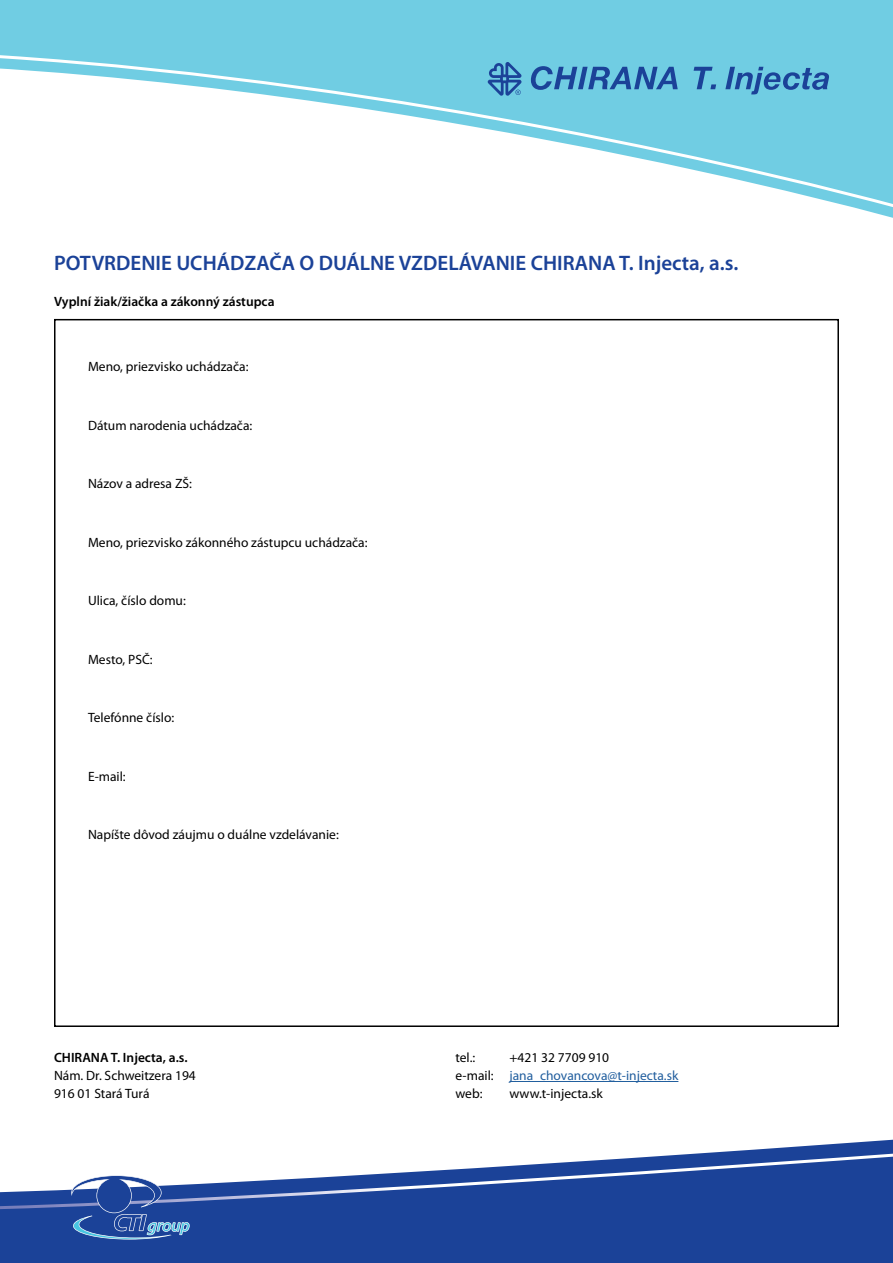
<style>
.page{position:relative;width:893px;height:1263px;background:#fff}
.page>*{position:absolute;margin:0;border:0;box-sizing:border-box;transform-origin:0 0}
.t1{font:600 21px "Myriad Pro";color:#1b4298}
.t2{font:13.5px/18px "Myriad Pro";color:#000}
.t3{font:600 13.5px "Myriad Pro";color:#000}
.t4{font:13.5px/18px "Myriad Pro";color:#215e9e}
.s1{color:#000}
</style>
<div class="page">
<svg style="left:0;top:0;width:893px;height:218px;fill:#70cde3"></svg>
<svg style="left:0;top:55px;width:893px;height:152px"></svg>
<svg style="left:0;top:1139px;width:893px;height:124px;fill:#1b4298"></svg>
<svg style="left:0;top:1154px;width:893px;height:55px"></svg>
<svg style="left:531px;top:66px;width:147px;height:24px"></svg>
<svg style="left:725px;top:67px;width:104px;height:27px"></svg>
<svg style="left:694px;top:67px;width:22px;height:22px"></svg>
<svg style="left:488px;top:62px;width:33px;height:34px"></svg>
<svg style="left:71px;top:1175px;width:119px;height:64px"></svg>
<hr style="left:509px;top:1081px;width:169px;height:1px;background:#215e9e">
<h1 class="t1" style="left:54px;top:250px;width:686px">POTVRDENIE UCHÁDZAČA O DUÁLNE VZDELÁVANIE CHIRANA T. Injecta, a.s.</h1>
<p class="t3" style="left:54px;top:293px;width:222px">Vyplní žiak/žiačka a zákonný zástupca</p>
<p class="t2" style="left:88px;top:358px;width:162px">Meno, priezvisko uchádzača:</p>
<p class="t2" style="left:88px;top:416px;width:166px">Dátum narodenia uchádzača:</p>
<p class="t2" style="left:88px;top:474px;width:105px">Názov a adresa ZŠ:</p>
<p class="t2" style="left:88px;top:533px;width:281px">Meno, priezvisko zákonného zástupcu uchádzača:</p>
<p class="t2" style="left:88px;top:591px;width:99px">Ulica, číslo domu:</p>
<p class="t2" style="left:88px;top:650px;width:66px">Mesto, PSČ:</p>
<p class="t2" style="left:88px;top:708px;width:88px">Telefónne číslo:</p>
<p class="t2" style="left:88px;top:767px;width:39px">E-mail:</p>
<p class="t2" style="left:88px;top:825px;width:252px">Napíšte dôvod záujmu o duálne vzdelávanie:</p>
<p class="t3" style="left:54px;top:1049px;width:135px">CHIRANA T. Injecta, a.s.</p>
<p class="t2" style="left:54px;top:1066px;width:143px">Nám. Dr. Schweitzera 194<br>916 01 Stará Turá</p>
<p class="t2" style="left:455px;top:1048px;width:21px">tel.:</p>
<p class="t4" style="left:455px;top:1048px;width:224px;text-indent:54px"><span class="s1">+421 32 7709 910<br>e-mail:</span> jana_chovancova@t-injecta.sk <span class="s1">web:</span></p>
<p class="t2" style="left:509px;top:1084px;width:95px">www.t-injecta.sk</p>
</div>
